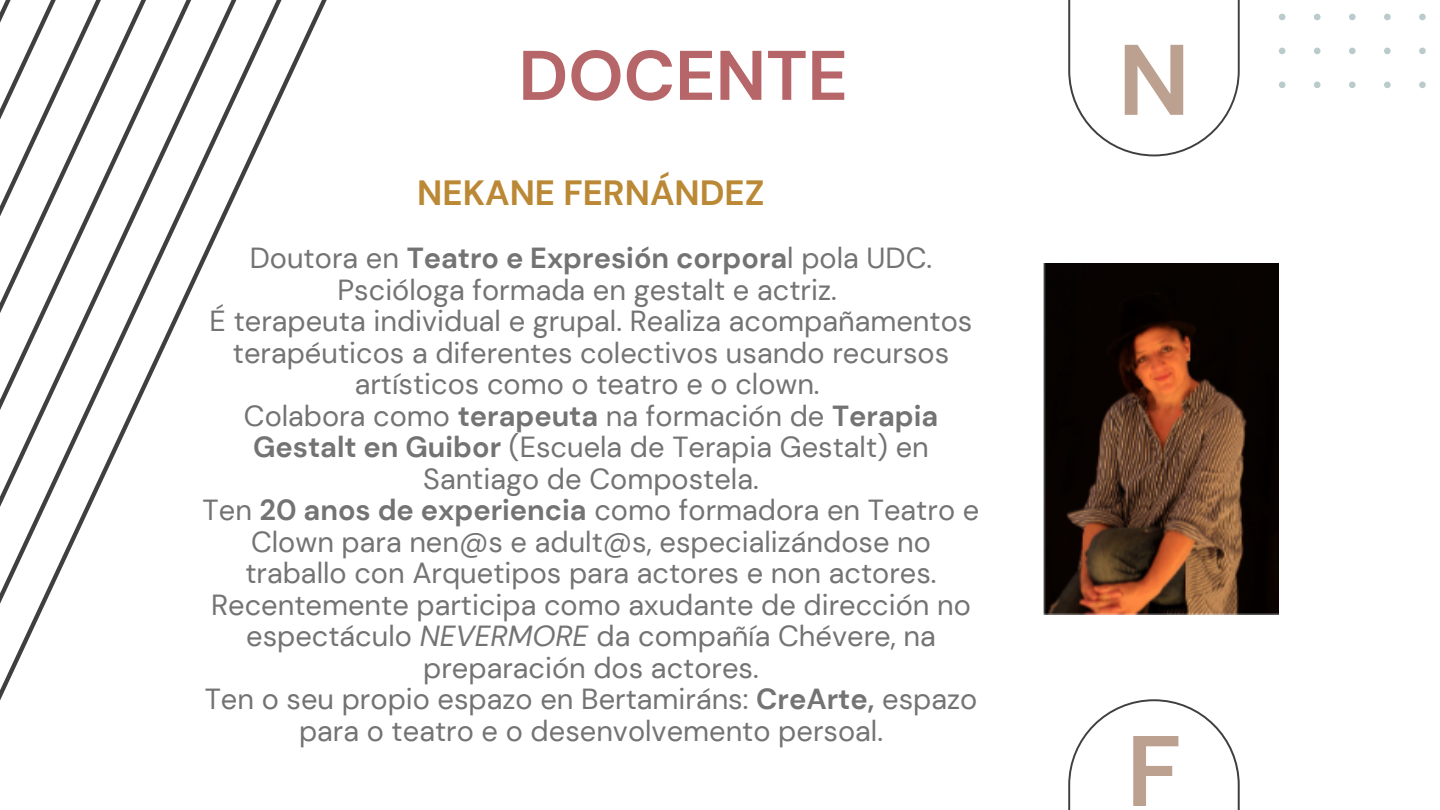
<style>
.page{position:relative;width:1440px;height:810px;background:#fff}
.page>*{position:absolute;margin:0;border:0;box-sizing:border-box;transform-origin:0 0}
.t1{font:700 100px "DM Sans";color:#bca190}
.t2{font:700 70px "DM Sans";color:#b66568}
.t3{font:700 35px "DM Sans";color:#bb8835}
.t4{font:29px/31.5px "DM Sans";color:#737373;text-align:center}
.s1{font-weight:700}
.s2{font-style:italic}
</style>
<div class="page">
<svg style="left:1279px;top:13px;width:147px;height:75px"></svg>
<svg style="left:0;top:0;width:327px;height:701px"></svg>
<img style="left:1043px;top:263px;width:236px;height:351px">
<svg style="left:1068px;top:0;width:172px;height:156px"></svg>
<svg style="left:1068px;top:699px;width:172px;height:111px"></svg>
<p class="t2" style="left:519px;top:30px;width:331px">DOCENTE</p>
<p class="t3" style="left:417px;top:170px;width:349px">NEKANE FERNÁNDEZ</p>
<p class="t4" style="left:250px;top:243px;width:684px">Doutora en <span class="s1">Teatro e Expresión corpora</span>l pola UDC.<br>Pscióloga formada en gestalt e actriz.</p>
<p class="t4" style="left:210px;top:306px;width:764px">É terapeuta individual e grupal. Realiza acompañamentos terapéuticos a diferentes colectivos usando recursos artísticos como o teatro e o clown.</p>
<p class="t4" style="left:244px;top:400px;width:696px">Colabora como <span class="s1">terapeuta</span> na formación de <span class="s1">Terapia<br>Gestalt en Guibor</span> (Escuela de Terapia Gestalt) en<br>Santiago de Compostela.</p>
<p class="t4" style="left:203px;top:495px;width:778px">Ten <span class="s1">20 anos de experiencia</span> como formadora en Teatro e<br>Clown para nen@s e adult@s, especializándose no traballo con Arquetipos para actores e non actores.</p>
<p class="t4" style="left:211px;top:589px;width:761px">Recentemente participa como axudante de dirección no espectáculo <span class="s2">NEVERMORE</span> da compañía Chévere, na preparación dos actores.</p>
<p class="t4" style="left:205px;top:684px;width:774px">Ten o seu propio espazo en Bertamiráns: <span class="s1">CreArte,</span> espazo para o teatro e o desenvolvemento persoal.</p>
<p class="t1" style="left:1118px;top:16px;width:74px">N</p>
<p class="t1" style="left:1126px;top:707px;width:57px">F</p>
</div>
